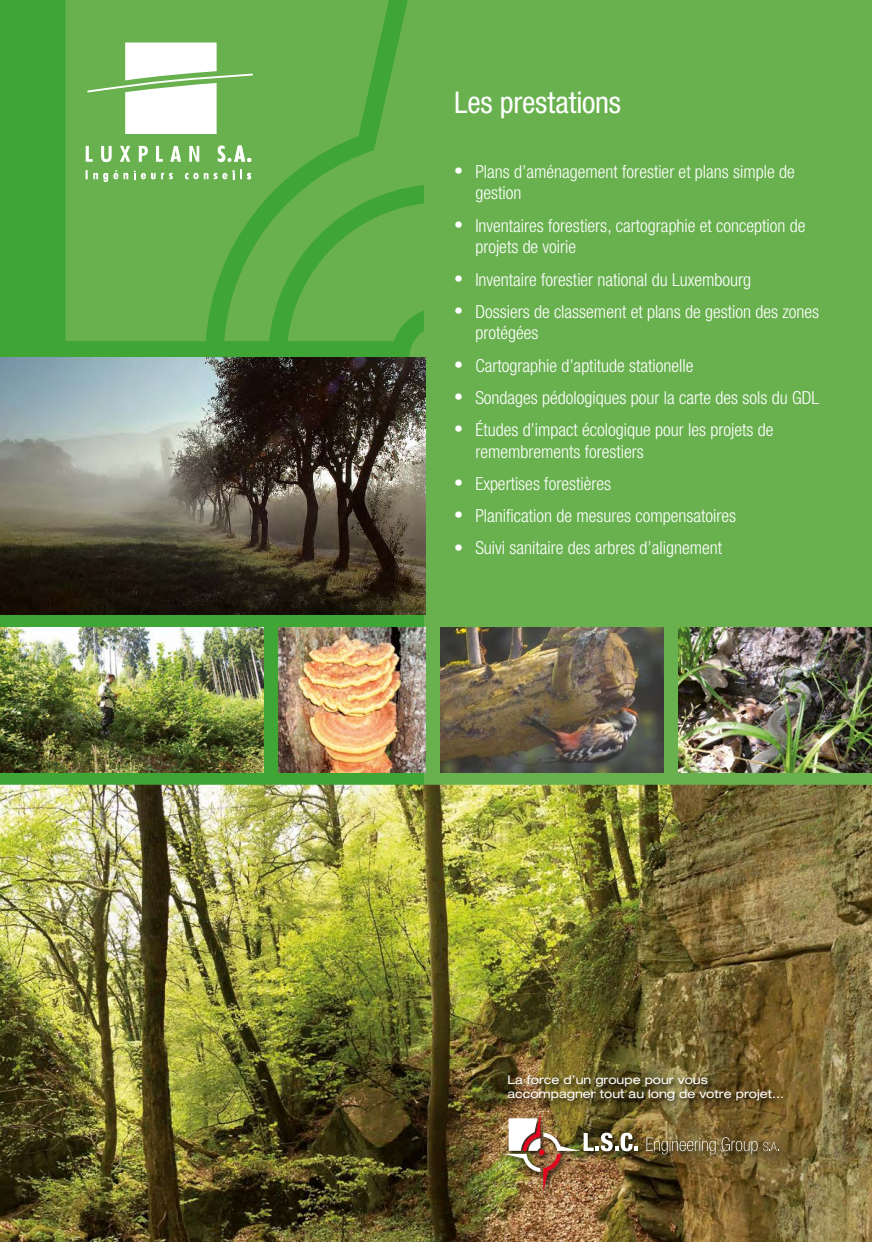
<style>
.page{position:relative;width:872px;height:1242px;background:#fff}
.page>*{position:absolute;margin:0;border:0;box-sizing:border-box;transform-origin:0 0}
.t1{font:condensed 30px "Helvetica Neue";letter-spacing:-.005em;color:#fff}
.t2{font:300 condensed 18px/21.6px "Helvetica Neue";color:#fff}
.t3{font:expanded 12px/14.4px "Helvetica Neue";color:#fff}
</style>
<div class="page">
<div style="left:0;top:0;width:872px;height:784px;background:#3fa535"></div>
<div style="left:65px;top:0;width:159px;height:341px;background:#69b14f"></div>
<svg style="left:224px;top:0;width:200px;height:341px;fill:#69b14f"></svg>
<div style="left:409px;top:325px;width:65px;height:65px;background:#69b14f;border-radius:50%"></div>
<svg style="left:288px;top:203px;width:136px;height:138px"></svg>
<svg style="left:87px;top:43px;width:166px;height:91px;background:#b3d7a6"></svg>
<svg style="left:86px;top:146px;width:113px;height:16px;background:#9aca88"></svg>
<svg style="left:86px;top:170px;width:42px;height:12px"></svg>
<svg style="left:161px;top:173px;width:12px;height:6px"></svg>
<svg style="left:218px;top:145px;width:33px;height:17px"></svg>
<svg style="left:185px;top:169px;width:66px;height:11px"></svg>
<svg style="left:134px;top:170px;width:21px;height:9px"></svg>
<div style="left:424px;top:0;width:448px;height:784px;background:#69b14f"></div>
<img style="left:0;top:358px;width:425px;height:257px">
<img style="left:279px;top:627px;width:146px;height:145px">
<img style="left:0;top:627px;width:264px;height:145px">
<img style="left:0;top:784px;width:872px;height:458px">
<img style="left:678px;top:627px;width:194px;height:145px">
<img style="left:440px;top:627px;width:223px;height:145px">
<img style="left:503px;top:1074px;width:287px;height:124px">
<svg style="left:646px;top:1137px;width:69px;height:17px"></svg>
<svg style="left:721px;top:1137px;width:36px;height:17px"></svg>
<svg style="left:763px;top:1141px;width:16px;height:10px"></svg>
<img style="left:503px;top:1113px;width:135px;height:78px">
<h1 class="t1" style="left:454px;top:85px;width:168px">Les prestations</h1>
<p class="t2" style="left:475px;top:160px;width:321px;text-indent:-21px">• Plans d’aménagement forestier et plans simple de gestion</p>
<p class="t2" style="left:475px;top:214px;width:332px;text-indent:-21px">• Inventaires forestiers, cartographie et conception de projets de voirie</p>
<p class="t2" style="left:454px;top:268px;width:299px">• Inventaire forestier national du Luxembourg</p>
<p class="t2" style="left:475px;top:300px;width:345px;text-indent:-21px">• Dossiers de classement et plans de gestion des zones protégées</p>
<p class="t2" style="left:454px;top:354px;width:241px">• Cartographie d’aptitude stationelle</p>
<p class="t2" style="left:454px;top:386px;width:366px">• Sondages pédologiques pour la carte des sols du GDL</p>
<p class="t2" style="left:475px;top:419px;width:300px;text-indent:-21px">• Études d’impact écologique pour les projets de remembrements forestiers</p>
<p class="t2" style="left:454px;top:472px;width:158px">• Expertises forestières</p>
<p class="t2" style="left:454px;top:505px;width:284px">• Planification de mesures compensatoires</p>
<p class="t2" style="left:454px;top:537px;width:270px">• Suivi sanitaire des arbres d’alignement</p>
<p class="t3" style="left:507px;top:1072px;width:278px">La force d’un groupe pour vous accompagner tout au long de votre projet...</p>
</div>
